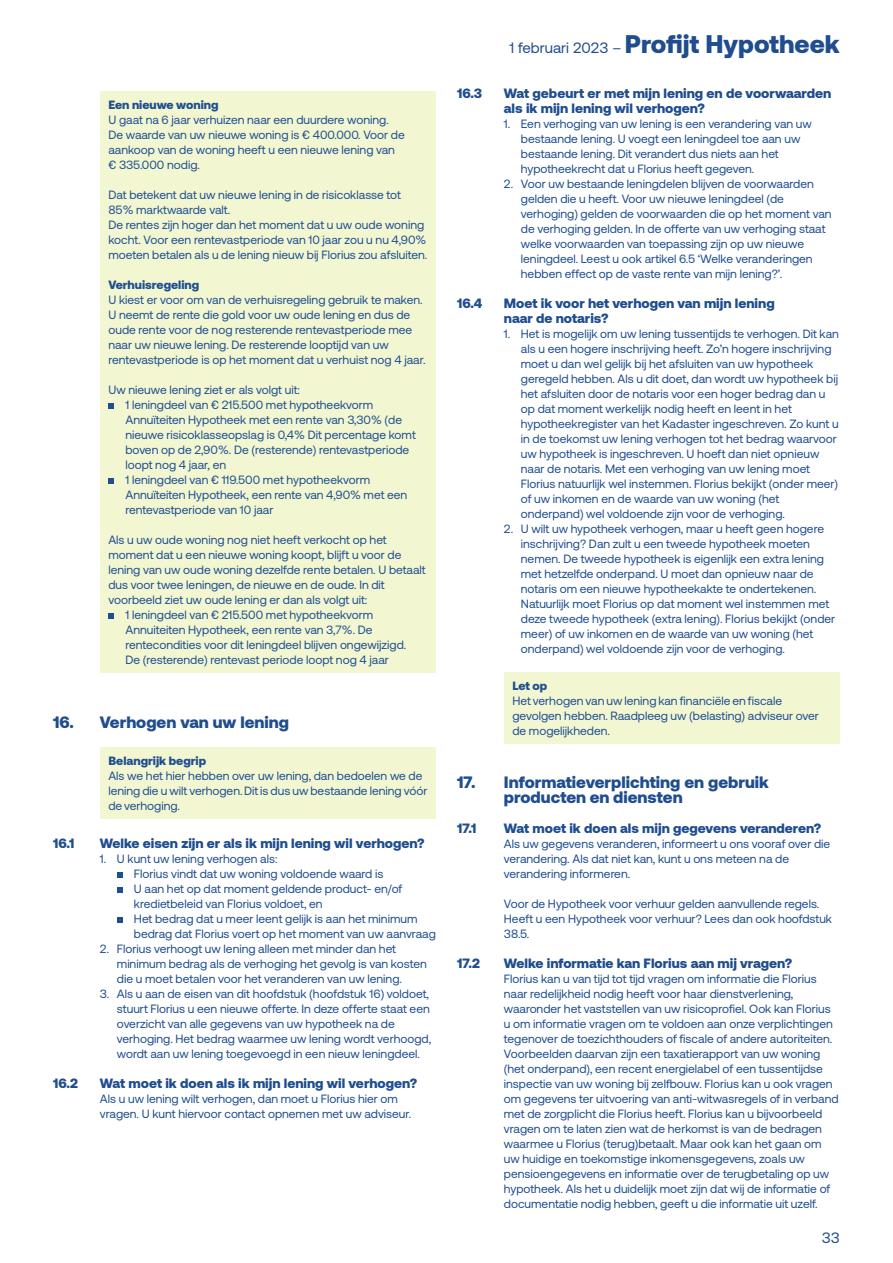
<style>
.page{position:relative;width:893px;height:1263px;background:#fff}
.page>*{position:absolute;margin:0;border:0;box-sizing:border-box;transform-origin:0 0}
.t1{font:900 25.5px "Aeonik";color:#1f4d8f}
.t2{font:900 16.5px/15px "Aeonik";color:#1f4d8f}
.t3{font:15px "Aeonik";color:#1f4d8f}
.t4{font:900 13.5px/15px "Aeonik";color:#1f4d8f}
.t5{font:12px/15px "Aeonik";color:#1f4d8f}
.t6{font:900 12px "Aeonik";color:#1f4d8f}
.s1{font-weight:400;font-size:15px}
</style>
<div class="page">
<div style="left:100px;top:91px;width:336px;height:581px;background:#f2f7d2"></div>
<svg style="left:108px;top:403px;width:6px;height:6px"></svg>
<svg style="left:108px;top:478px;width:6px;height:6px"></svg>
<svg style="left:108px;top:613px;width:6px;height:6px"></svg>
<div style="left:100px;top:747px;width:336px;height:71px;background:#f2f7d2"></div>
<svg style="left:117px;top:872px;width:6px;height:6px"></svg>
<svg style="left:117px;top:887px;width:6px;height:6px"></svg>
<svg style="left:117px;top:917px;width:6px;height:6px"></svg>
<div style="left:504px;top:672px;width:336px;height:71px;background:#f2f7d2"></div>
<p class="t6" style="left:108px;top:98px;width:112px">Een nieuwe woning</p>
<p class="t5" style="left:108px;top:112px;width:298px">U gaat na 6 jaar verhuizen naar een duurdere woning.<br>De waarde van uw nieuwe woning is € 400.000. Voor de aankoop van de woning heeft u een nieuwe lening van € 335.000 nodig.</p>
<p class="t5" style="left:108px;top:187px;width:320px">Dat betekent dat uw nieuwe lening in de risicoklasse tot 85% marktwaarde valt.<br>De rentes zijn hoger dan het moment dat u uw oude woning kocht. Voor een rentevastperiode van 10 jaar zou u nu 4,90% moeten betalen als u de lening nieuw bij Florius zou afsluiten.</p>
<p class="t6" style="left:108px;top:278px;width:92px">Verhuisregeling</p>
<p class="t5" style="left:108px;top:292px;width:319px">U kiest er voor om van de verhuisregeling gebruik te maken.<br>U neemt de rente die gold voor uw oude lening en dus de oude rente voor de nog resterende rentevastperiode mee naar uw nieuwe lening. De resterende looptijd van uw rentevastperiode is op het moment dat u verhuist nog 4 jaar.</p>
<p class="t5" style="left:125px;top:382px;width:292px;text-indent:-17px">Uw nieuwe lening ziet er als volgt uit:<br>1 leningdeel van € 215.500 met hypotheekvorm Annuïteiten Hypotheek met een rente van 3,30% (de nieuwe risicoklasseopslag is 0,4% Dit percentage komt boven op de 2,90%. De (resterende) rentevastperiode loopt nog 4 jaar, en<br>1 leningdeel van € 119.500 met hypotheekvorm Annuïteiten Hypotheek, een rente van 4,90% met een rentevastperiode van 10 jaar</p>
<p class="t5" style="left:108px;top:532px;width:280px">Als u uw oude woning nog niet heeft verkocht op het</p>
<p class="t5" style="left:108px;top:547px;width:295px">moment dat u een nieuwe woning koopt, blijft u voor de</p>
<p class="t5" style="left:108px;top:562px;width:319px">lening van uw oude woning dezelfde rente betalen. U betaalt</p>
<p class="t5" style="left:108px;top:577px;width:278px">dus voor twee leningen, de nieuwe en de oude. In dit</p>
<p class="t5" style="left:108px;top:592px;width:260px">voorbeeld ziet uw oude lening er dan als volgt uit:</p>
<p class="t5" style="left:125px;top:607px;width:249px">1 leningdeel van € 215.500 met hypotheekvorm</p>
<p class="t5" style="left:125px;top:622px;width:249px">Annuiteiten Hypotheek, een rente van 3,7%. De</p>
<p class="t5" style="left:125px;top:637px;width:282px">rentecondities voor dit leningdeel blijven ongewijzigd.</p>
<p class="t5" style="left:125px;top:652px;width:265px">De (resterende) rentevast periode loopt nog 4 jaar</p>
<h2 class="t2" style="left:53px;top:715px;width:237px">16. Verhogen van uw lening</h2>
<p class="t6" style="left:108px;top:753px;width:99px">Belangrijk begrip</p>
<p class="t5" style="left:108px;top:768px;width:320px">Als we het hier hebben over uw lening, dan bedoelen we de lening die u wilt verhogen. Dit is dus uw bestaande lening vóór de verhoging.</p>
<p class="t4" style="left:53px;top:836px;width:23px">16.1</p>
<p class="t4" style="left:100px;top:836px;width:326px">Welke eisen zijn er als ik mijn lening wil verhogen?</p>
<p class="t5" style="left:134px;top:852px;width:303px;text-indent:-34px">1. U kunt uw lening verhogen als:<br>Florius vindt dat uw woning voldoende waard is<br>U aan het op dat moment geldende product- en/of kredietbeleid van Florius voldoet, en<br>Het bedrag dat u meer leent gelijk is aan het minimum bedrag dat Florius voert op het moment van uw aanvraag</p>
<p class="t5" style="left:117px;top:942px;width:311px;text-indent:-17px">2. Florius verhoogt uw lening alleen met minder dan het minimum bedrag als de verhoging het gevolg is van kosten die u moet betalen voor het veranderen van uw lening.</p>
<p class="t5" style="left:117px;top:987px;width:316px;text-indent:-17px">3. Als u aan de eisen van dit hoofdstuk (hoofdstuk 16) voldoet, stuurt Florius u een nieuwe offerte. In deze offerte staat een overzicht van alle gegevens van uw hypotheek na de verhoging. Het bedrag waarmee uw lening wordt verhoogd, wordt aan uw lening toegevoegd in een nieuw leningdeel.</p>
<p class="t4" style="left:53px;top:1076px;width:26px">16.2</p>
<p class="t4" style="left:100px;top:1076px;width:319px">Wat moet ik doen als ik mijn lening wil verhogen?</p>
<p class="t5" style="left:100px;top:1092px;width:313px">Als u uw lening wilt verhogen, dan moet u Florius hier om vragen. U kunt hiervoor contact opnemen met uw adviseur.</p>
<h1 class="t1" style="left:509px;top:29px;width:332px"><span class="s1">1 februari 2023 –</span> Profijt Hypotheek</h1>
<p class="t4" style="left:457px;top:86px;width:27px">16.3</p>
<p class="t4" style="left:504px;top:86px;width:329px">Wat gebeurt er met mijn lening en de voorwaarden als ik mijn lening wil verhogen?</p>
<p class="t5" style="left:521px;top:117px;width:293px;text-indent:-17px">1. Een verhoging van uw lening is een verandering van uw bestaande lening. U voegt een leningdeel toe aan uw bestaande lening. Dit verandert dus niets aan het hypotheekrecht dat u Florius heeft gegeven.</p>
<p class="t5" style="left:521px;top:177px;width:312px;text-indent:-17px">2. Voor uw bestaande leningdelen blijven de voorwaarden gelden die u heeft. Voor uw nieuwe leningdeel (de verhoging) gelden de voorwaarden die op het moment van de verhoging gelden. In de offerte van uw verhoging staat welke voorwaarden van toepassing zijn op uw nieuwe leningdeel. Leest u ook artikel 6.5 ‘Welke veranderingen hebben effect op de vaste rente van mijn lening?’.</p>
<p class="t4" style="left:457px;top:296px;width:27px">16.4</p>
<p class="t4" style="left:504px;top:296px;width:272px">Moet ik voor het verhogen van mijn lening naar de notaris?</p>
<p class="t5" style="left:521px;top:327px;width:319px;text-indent:-17px">1. Het is mogelijk om uw lening tussentijds te verhogen. Dit kan als u een hogere inschrijving heeft. Zo’n hogere inschrijving moet u dan wel gelijk bij het afsluiten van uw hypotheek geregeld hebben. Als u dit doet, dan wordt uw hypotheek bij het afsluiten door de notaris voor een hoger bedrag dan u op dat moment werkelijk nodig heeft en leent in het hypotheekregister van het Kadaster ingeschreven. Zo kunt u in de toekomst uw lening verhogen tot het bedrag waarvoor uw hypotheek is ingeschreven. U hoeft dan niet opnieuw naar de notaris. Met een verhoging van uw lening moet Florius natuurlijk wel instemmen. Florius bekijkt (onder meer) of uw inkomen en de waarde van uw woning (het onderpand) wel voldoende zijn voor de verhoging.</p>
<p class="t5" style="left:521px;top:522px;width:316px;text-indent:-17px">2. U wilt uw hypotheek verhogen, maar u heeft geen hogere inschrijving? Dan zult u een tweede hypotheek moeten nemen. De tweede hypotheek is eigenlijk een extra lening met hetzelfde onderpand. U moet dan opnieuw naar de notaris om een nieuwe hypotheekakte te ondertekenen.<br>Natuurlijk moet Florius op dat moment wel instemmen met deze tweede hypotheek (extra lening). Florius bekijkt (onder meer) of uw inkomen en de waarde van uw woning (het onderpand) wel voldoende zijn voor de verhoging.</p>
<p class="t6" style="left:512px;top:678px;width:36px">Let op</p>
<p class="t5" style="left:512px;top:693px;width:308px">Het verhogen van uw lening kan financiële en fiscale gevolgen hebben. Raadpleeg uw (belasting) adviseur over de mogelijkheden.</p>
<h2 class="t2" style="left:504px;top:775px;width:266px;text-indent:-47px">17. Informatieverplichting en gebruik producten en diensten</h2>
<p class="t4" style="left:457px;top:821px;width:21px">17.1</p>
<p class="t4" style="left:504px;top:821px;width:319px">Wat moet ik doen als mijn gegevens veranderen?</p>
<p class="t5" style="left:504px;top:837px;width:328px">Als uw gegevens veranderen, informeert u ons vooraf over die verandering. Als dat niet kan, kunt u ons meteen na de verandering informeren.</p>
<p class="t5" style="left:504px;top:897px;width:330px">Voor de Hypotheek voor verhuur gelden aanvullende regels.<br>Heeft u een Hypotheek voor verhuur? Lees dan ook hoofdstuk<br>38.5.</p>
<p class="t4" style="left:457px;top:956px;width:24px">17.2</p>
<p class="t4" style="left:504px;top:956px;width:290px">Welke informatie kan Florius aan mij vragen?</p>
<p class="t5" style="left:504px;top:972px;width:336px">Florius kan u van tijd tot tijd vragen om informatie die Florius naar redelijkheid nodig heeft voor haar dienstverlening, waaronder het vaststellen van uw risicoprofiel. Ook kan Florius u om informatie vragen om te voldoen aan onze verplichtingen tegenover de toezichthouders of fiscale of andere autoriteiten.<br>Voorbeelden daarvan zijn een taxatierapport van uw woning (het onderpand), een recent energielabel of een tussentijdse inspectie van uw woning bij zelfbouw. Florius kan u ook vragen om gegevens ter uitvoering van anti-witwasregels of in verband met de zorgplicht die Florius heeft. Florius kan u bijvoorbeeld vragen om te laten zien wat de herkomst is van de bedragen waarmee u Florius (terug)betaalt. Maar ook kan het gaan om uw huidige en toekomstige inkomensgegevens, zoals uw pensioengegevens en informatie over de terugbetaling op uw hypotheek. Als het u duidelijk moet zijn dat wij de informatie of documentatie nodig hebben, geeft u die informatie uit uzelf.</p>
<p class="t3" style="left:822px;top:1229px;width:19px">33</p>
</div>
